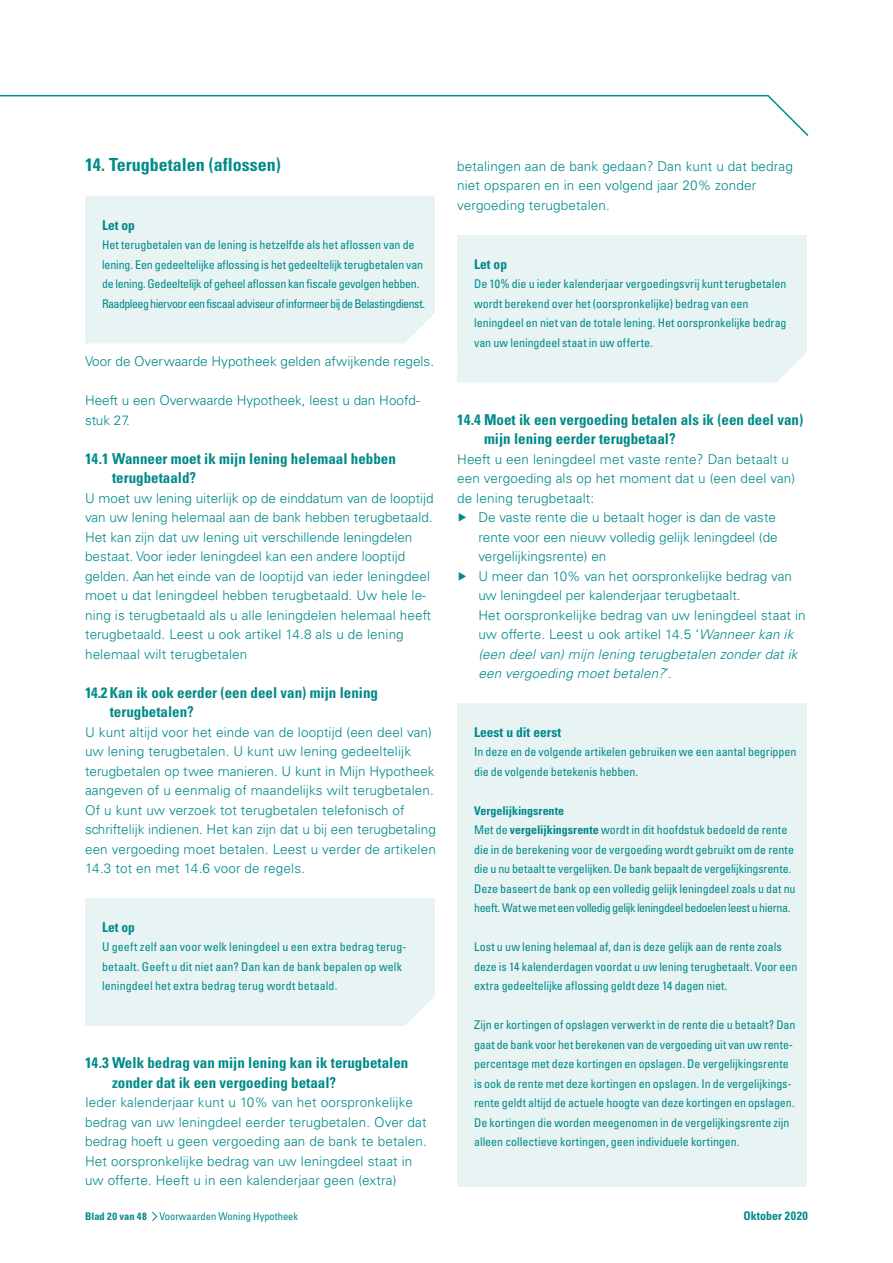
<style>
.page{position:relative;width:893px;height:1263px;background:#fff}
.page>*{position:absolute;margin:0;border:0;box-sizing:border-box;transform-origin:0 0}
.t1{font:700 condensed 18px "Univers LT Std";color:#008a89}
.t2{font:700 condensed 15px/19.5px "Univers LT Std";color:#008a89}
.t3{font:300 13.5px/19.5px "Univers LT Std";letter-spacing:.01em;color:#008a89}
.t4{font:italic 300 13.5px "Univers LT Std";letter-spacing:.01em;color:#008a89}
.t5{font:700 condensed 13.5px "Univers LT Std";color:#008a89}
.t6{font:condensed 12px/19.5px "Univers LT Std";letter-spacing:-.005em;color:#008a89}
.t7{font:700 condensed 12px "Univers LT Std";color:#008a89}
.t8{font:condensed 10.5px "Univers LT Std";color:#008a89}
.s1{font-weight:700}
.s2{font-style:italic}
.s3{font-style:normal}
</style>
<div class="page">
<svg style="left:0;top:94px;width:809px;height:42px"></svg>
<svg style="left:152px;top:1211px;width:6px;height:10px"></svg>
<div style="left:85px;top:196px;width:349px;height:118px;background:#e8f3f4"></div>
<div style="left:85px;top:314px;width:348px;height:29px;background:#e8f3f4"></div>
<div style="left:85px;top:899px;width:349px;height:97px;background:#e8f3f4"></div>
<div style="left:85px;top:996px;width:349px;height:30px;background:#e8f3f4"></div>
<div style="left:457px;top:236px;width:349px;height:116px;background:#e8f3f4"></div>
<div style="left:457px;top:353px;width:349px;height:29px;background:#e8f3f4"></div>
<div style="left:457px;top:704px;width:349px;height:483px;background:#e8f3f4"></div>
<h1 class="t1" style="left:85px;top:154px;width:197px">14. Terugbetalen (aflossen)</h1>
<p class="t5" style="left:102px;top:216px;width:34px">Let op</p>
<p class="t6" style="left:102px;top:235px;width:325px">Het terugbetalen van de lening is hetzelfde als het aflossen van de lening. Een gedeeltelijke aflossing is het gedeeltelijk terugbetalen van de lening. Gedeeltelijk of geheel aflossen kan fiscale gevolgen hebben.<br>Raadpleeg hiervoor een fiscaal adviseur of informeer bij de Belastingdienst.</p>
<p class="t3" style="left:85px;top:351px;width:351px">Voor de Overwaarde Hypotheek gelden afwijkende regels.</p>
<p class="t3" style="left:85px;top:390px;width:336px">Heeft u een Overwaarde Hypotheek, leest u dan Hoofd&shy;stuk 27.</p>
<p class="t2" style="left:112px;top:448px;width:285px;text-indent:-27px">14.1 Wanneer moet ik mijn lening helemaal hebben terugbetaald?</p>
<p class="t3" style="left:85px;top:488px;width:350px">U moet uw lening uiterlijk op de einddatum van de looptijd van uw lening helemaal aan de bank hebben terugbetaald.<br>Het kan zijn dat uw lening uit verschillende leningdelen bestaat. Voor ieder leningdeel kan een andere looptijd gelden. Aan het einde van de looptijd van ieder leningdeel moet u dat leningdeel hebben terugbetaald. Uw hele le&shy;ning is terugbetaald als u alle leningdelen helemaal heeft terugbetaald. Leest u ook artikel 14.8 als u de lening helemaal wilt terugbetalen</p>
<p class="t2" style="left:110px;top:682px;width:270px;text-indent:-25px">14.2 Kan ik ook eerder (een deel van) mijn lening terugbetalen?</p>
<p class="t3" style="left:85px;top:722px;width:352px">U kunt altijd voor het einde van de looptijd (een deel van) uw lening terugbetalen. U kunt uw lening gedeeltelijk terugbetalen op twee manieren. U kunt in Mijn Hypotheek aangeven of u eenmalig of maandelijks wilt terugbetalen.<br>Of u kunt uw verzoek tot terugbetalen telefonisch of schriftelijk indienen. Het kan zijn dat u bij een terugbetaling een vergoeding moet betalen. Leest u verder de artikelen 14.3 tot en met 14.6 voor de regels.</p>
<p class="t5" style="left:102px;top:918px;width:34px">Let op</p>
<p class="t6" style="left:102px;top:937px;width:306px">U geeft zelf aan voor welk leningdeel u een extra bedrag terug&shy;betaalt. Geeft u dit niet aan? Dan kan de bank bepalen op welk leningdeel het extra bedrag terug wordt betaald.</p>
<p class="t2" style="left:112px;top:1053px;width:298px;text-indent:-27px">14.3 Welk bedrag van mijn lening kan ik terugbetalen zonder dat ik een vergoeding betaal?</p>
<p class="t3" style="left:85px;top:1092px;width:343px">Ieder kalenderjaar kunt u 10% van het oorspronkelijke bedrag van uw leningdeel eerder terugbetalen. Over dat bedrag hoeft u geen vergoeding aan de bank te betalen.<br>Het oorspronkelijke bedrag van uw leningdeel staat in uw offerte. Heeft u in een kalenderjaar geen (extra)</p>
<p class="t8" style="left:85px;top:1209px;width:215px"><span class="s1">Blad 20 van 48</span> Voorwaarden Woning Hypotheek</p>
<p class="t3" style="left:457px;top:156px;width:337px">betalingen aan de bank gedaan? Dan kunt u dat bedrag niet opsparen en in een volgend jaar 20% zonder vergoeding terugbetalen.</p>
<p class="t5" style="left:474px;top:255px;width:34px">Let op</p>
<p class="t6" style="left:474px;top:274px;width:314px">De 10% die u ieder kalenderjaar vergoedingsvrij kunt terugbetalen wordt berekend over het (oorspronkelijke) bedrag van een leningdeel en niet van de totale lening. Het oorspronkelijke bedrag van uw leningdeel staat in uw offerte.</p>
<p class="t2" style="left:484px;top:409px;width:321px;text-indent:-27px">14.4 Moet ik een vergoeding betalen als ik (een deel van) mijn lening eerder terugbetaal?</p>
<p class="t3" style="left:457px;top:449px;width:340px">Heeft u een leningdeel met vaste rente? Dan betaalt u een vergoeding als op het moment dat u (een deel van) de lening terugbetaalt:<br>▶ De vaste rente die u betaalt hoger is dan de vaste</p>
<p class="t3" style="left:478px;top:527px;width:301px">rente voor een nieuw volledig gelijk leningdeel (de</p>
<p class="t3" style="left:478px;top:546px;width:130px">vergelijkingsrente) en</p>
<p class="t3" style="left:457px;top:566px;width:336px">▶ U meer dan 10% van het oorspronkelijke bedrag van</p>
<p class="t3" style="left:478px;top:585px;width:264px">uw leningdeel per kalenderjaar terugbetaalt.</p>
<p class="t3" style="left:478px;top:605px;width:329px">Het oorspronkelijke bedrag van uw leningdeel staat in</p>
<p class="t3" style="left:478px;top:624px;width:317px">uw offerte. Leest u ook artikel 14.5 ‘<span class="s2">Wanneer kan ik</span></p>
<p class="t4" style="left:478px;top:646px;width:321px">(een deel van) mijn lening terugbetalen zonder dat ik</p>
<p class="t4" style="left:478px;top:665px;width:195px">een vergoeding moet betalen?<span class="s3">’.</span></p>
<p class="t5" style="left:474px;top:723px;width:88px">Leest u dit eerst</p>
<p class="t6" style="left:474px;top:742px;width:324px">In deze en de volgende artikelen gebruiken we een aantal begrippen die de volgende betekenis hebben.</p>
<p class="t6" style="left:474px;top:800px;width:323px"><span class="s1">Vergelijkingsrente<br></span>Met de <span class="s1">vergelijkingsrente</span> wordt in dit hoofdstuk bedoeld de rente die in de berekening voor de vergoeding wordt gebruikt om de rente die u nu betaalt te vergelijken. De bank bepaalt de vergelijkingsrente.<br>Deze baseert de bank op een volledig gelijk leningdeel zoals u dat nu heeft. Wat we met een volledig gelijk leningdeel bedoelen leest u hierna.</p>
<p class="t6" style="left:474px;top:937px;width:325px">Lost u uw lening helemaal af, dan is deze gelijk aan de rente zoals deze is 14 kalenderdagen voordat u uw lening terugbetaalt. Voor een extra gedeeltelijke aflossing geldt deze 14 dagen niet.</p>
<p class="t6" style="left:474px;top:1015px;width:323px">Zijn er kortingen of opslagen verwerkt in de rente die u betaalt? Dan gaat de bank voor het berekenen van de vergoeding uit van uw rente&shy;percentage met deze kortingen en opslagen. De vergelijkingsrente is ook de rente met deze kortingen en opslagen. In de vergelijkings&shy;rente geldt altijd de actuele hoogte van deze kortingen en opslagen.<br>De kortingen die worden meegenomen in de vergelijkingsrente zijn alleen collectieve kortingen, geen individuele kortingen.</p>
<p class="t7" style="left:743px;top:1208px;width:66px">Oktober 2020</p>
</div>
